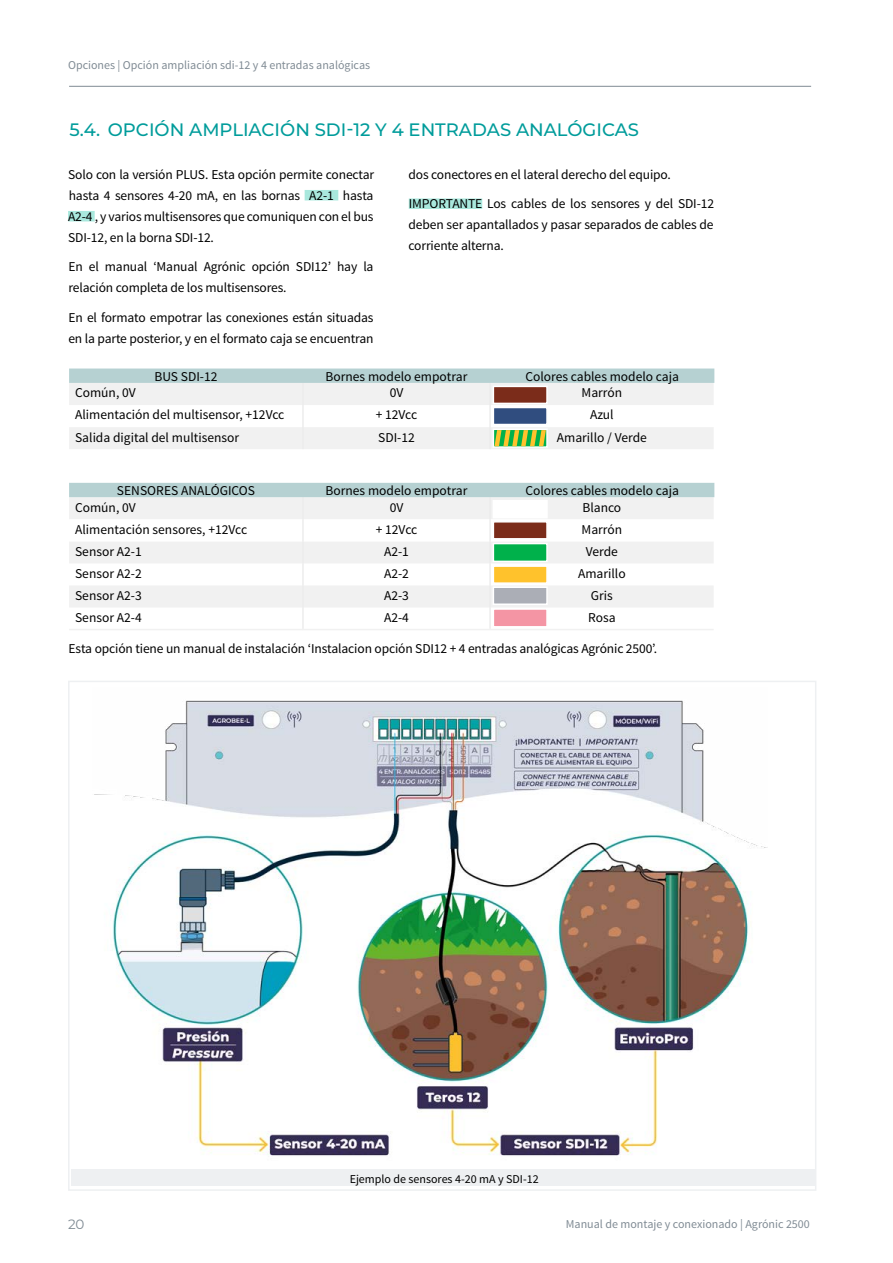
<style>
.page{position:relative;width:893px;height:1263px;background:#fff}
.page>*{position:absolute;margin:0;border:0;box-sizing:border-box;transform-origin:0 0}
.t1{font:500 18px "Montserrat";color:#009c9b}
.t2{font:13.5px/21px "Source Sans Pro";letter-spacing:-.01em;color:#000}
.t3{font:13.5px "Montserrat";color:#808b94}
.t4{font:12px "Source Sans Pro";color:#808b94}
.t5{font:12px "Source Sans Pro";color:#000}
</style>
<div class="page">
<hr style="left:69px;top:86px;width:742px;height:1px;background:#808b94">
<div style="left:305px;top:190px;width:33px;height:10px;background:#a9e8dd"></div>
<div style="left:68px;top:211px;width:27px;height:10px;background:#a9e8dd"></div>
<div style="left:409px;top:198px;width:73px;height:11px;background:#a9e8dd"></div>
<svg style="left:69px;top:497px;width:645px;height:110px;fill:#f1f1f1"></svg>
<svg style="left:69px;top:519px;width:645px;height:22px"></svg>
<hr style="left:302px;top:497px;width:2px;height:22px;background:#ececec">
<hr style="left:489px;top:497px;width:2px;height:22px;background:#ececec">
<hr style="left:302px;top:519px;width:2px;height:22px;background:#ececec">
<hr style="left:489px;top:519px;width:2px;height:22px;background:#ececec">
<hr style="left:302px;top:541px;width:2px;height:22px;background:#ececec">
<hr style="left:489px;top:541px;width:2px;height:22px;background:#ececec">
<hr style="left:302px;top:563px;width:2px;height:22px;background:#ececec">
<hr style="left:489px;top:563px;width:2px;height:22px;background:#ececec">
<hr style="left:302px;top:585px;width:2px;height:22px;background:#ececec">
<hr style="left:489px;top:585px;width:2px;height:22px;background:#ececec">
<hr style="left:302px;top:607px;width:2px;height:22px;background:#ececec">
<hr style="left:489px;top:607px;width:2px;height:22px;background:#ececec">
<hr style="left:69px;top:629px;width:234px;height:1px;background:#f1f1f1">
<hr style="left:303px;top:629px;width:187px;height:1px;background:#f1f1f1">
<hr style="left:490px;top:629px;width:224px;height:1px;background:#f1f1f1">
<div style="left:69px;top:483px;width:645px;height:14px;background:#b6d1d2"></div>
<div style="left:493px;top:521px;width:55px;height:18px;background:#7b2c1a;border:2px solid #fff"></div>
<div style="left:493px;top:586px;width:55px;height:19px;background:#abaeb6;border:2px solid #fff"></div>
<div style="left:493px;top:500px;width:55px;height:18px;background:#fff"></div>
<div style="left:493px;top:565px;width:55px;height:19px;background:#ffc22c;border:2px solid #fff"></div>
<div style="left:493px;top:543px;width:55px;height:19px;background:#00b14b;border:2px solid #fff"></div>
<div style="left:493px;top:608px;width:55px;height:19px;background:#f495a4;border:2px solid #fff"></div>
<svg style="left:69px;top:368px;width:645px;height:81px"></svg>
<div style="left:72px;top:1169px;width:741px;height:17px;background:#eef0f2"></div>
<img style="left:94px;top:700px;width:673px;height:456px">
<p class="t4" style="left:68px;top:57px;width:304px">Opciones | Opción ampliación sdi-12 y 4 entradas analógicas</p>
<h1 class="t1" style="left:70px;top:117px;width:571px">5.4. OPCIÓN AMPLIACIÓN SDI-12 Y 4 ENTRADAS ANALÓGICAS</h1>
<p class="t2" style="left:68px;top:164px;width:308px;text-align:justify">Solo con la versión PLUS. Esta opción permite conectar hasta 4 sensores 4-20 mA, en las bornas A2-1 hasta A2-4 , y varios multisensores que comuniquen con el bus SDI-12, en la borna SDI-12.</p>
<p class="t2" style="left:69px;top:256px;width:307px">En el manual ‘Manual Agrónic opción SDI12’ hay la relación completa de los multisensores.</p>
<p class="t2" style="left:68px;top:307px;width:307px">En el formato empotrar las conexiones están situadas en la parte posterior, y en el formato caja se encuentran</p>
<p class="t2" style="left:409px;top:160px;width:307px;line-height:29.5px">dos conectores en el lateral derecho del equipo.<br>IMPORTANTE Los cables de los sensores y del SDI-12</p>
<p class="t2" style="left:409px;top:214px;width:307px">deben ser apantallados y pasar separados de cables de corriente alterna.</p>
<p class="t2" style="left:154px;top:366px;width:65px">BUS SDI-12</p>
<p class="t2" style="left:326px;top:366px;width:143px">Bornes modelo empotrar</p>
<p class="t2" style="left:525px;top:366px;width:155px">Colores cables modelo caja</p>
<p class="t2" style="left:75px;top:383px;width:62px">Común, 0V</p>
<p class="t2" style="left:390px;top:383px;width:15px">0V</p>
<p class="t2" style="left:581px;top:383px;width:42px">Marrón</p>
<p class="t2" style="left:75px;top:405px;width:211px">Alimentación del multisensor, +12Vcc</p>
<p class="t2" style="left:376px;top:405px;width:43px">+ 12Vcc</p>
<p class="t2" style="left:590px;top:405px;width:25px">Azul</p>
<p class="t2" style="left:75px;top:427px;width:165px">Salida digital del multisensor</p>
<p class="t2" style="left:378px;top:427px;width:38px">SDI-12</p>
<p class="t2" style="left:557px;top:427px;width:92px">Amarillo / Verde</p>
<p class="t2" style="left:117px;top:480px;width:140px">SENSORES ANALÓGICOS</p>
<p class="t2" style="left:326px;top:480px;width:143px">Bornes modelo empotrar</p>
<p class="t2" style="left:525px;top:480px;width:155px">Colores cables modelo caja</p>
<p class="t2" style="left:75px;top:497px;width:62px">Común, 0V</p>
<p class="t2" style="left:390px;top:497px;width:15px">0V</p>
<p class="t2" style="left:582px;top:497px;width:40px">Blanco</p>
<p class="t2" style="left:75px;top:519px;width:174px">Alimentación sensores, +12Vcc</p>
<p class="t2" style="left:376px;top:519px;width:43px">+ 12Vcc</p>
<p class="t2" style="left:581px;top:519px;width:42px">Marrón</p>
<p class="t2" style="left:75px;top:541px;width:68px">Sensor A2-1</p>
<p class="t2" style="left:384px;top:541px;width:26px">A2-1</p>
<p class="t2" style="left:586px;top:541px;width:34px">Verde</p>
<p class="t2" style="left:75px;top:563px;width:68px">Sensor A2-2</p>
<p class="t2" style="left:384px;top:563px;width:26px">A2-2</p>
<p class="t2" style="left:578px;top:563px;width:49px">Amarillo</p>
<p class="t2" style="left:75px;top:585px;width:68px">Sensor A2-3</p>
<p class="t2" style="left:384px;top:585px;width:26px">A2-3</p>
<p class="t2" style="left:591px;top:585px;width:23px">Gris</p>
<p class="t2" style="left:75px;top:607px;width:68px">Sensor A2-4</p>
<p class="t2" style="left:384px;top:607px;width:26px">A2-4</p>
<p class="t2" style="left:588px;top:607px;width:29px">Rosa</p>
<p class="t2" style="left:69px;top:638px;width:590px">Esta opción tiene un manual de instalación ‘Instalacion opción SDI12 + 4 entradas analógicas Agrónic 2500’.</p>
<p class="t5" style="left:350px;top:1172px;width:190px">Ejemplo de sensores 4-20 mA y SDI-12</p>
<p class="t3" style="left:68px;top:1215px;width:18px">20</p>
<p class="t4" style="left:566px;top:1217px;width:245px">Manual de montaje y conexionado | Agrónic 2500</p>
</div>
